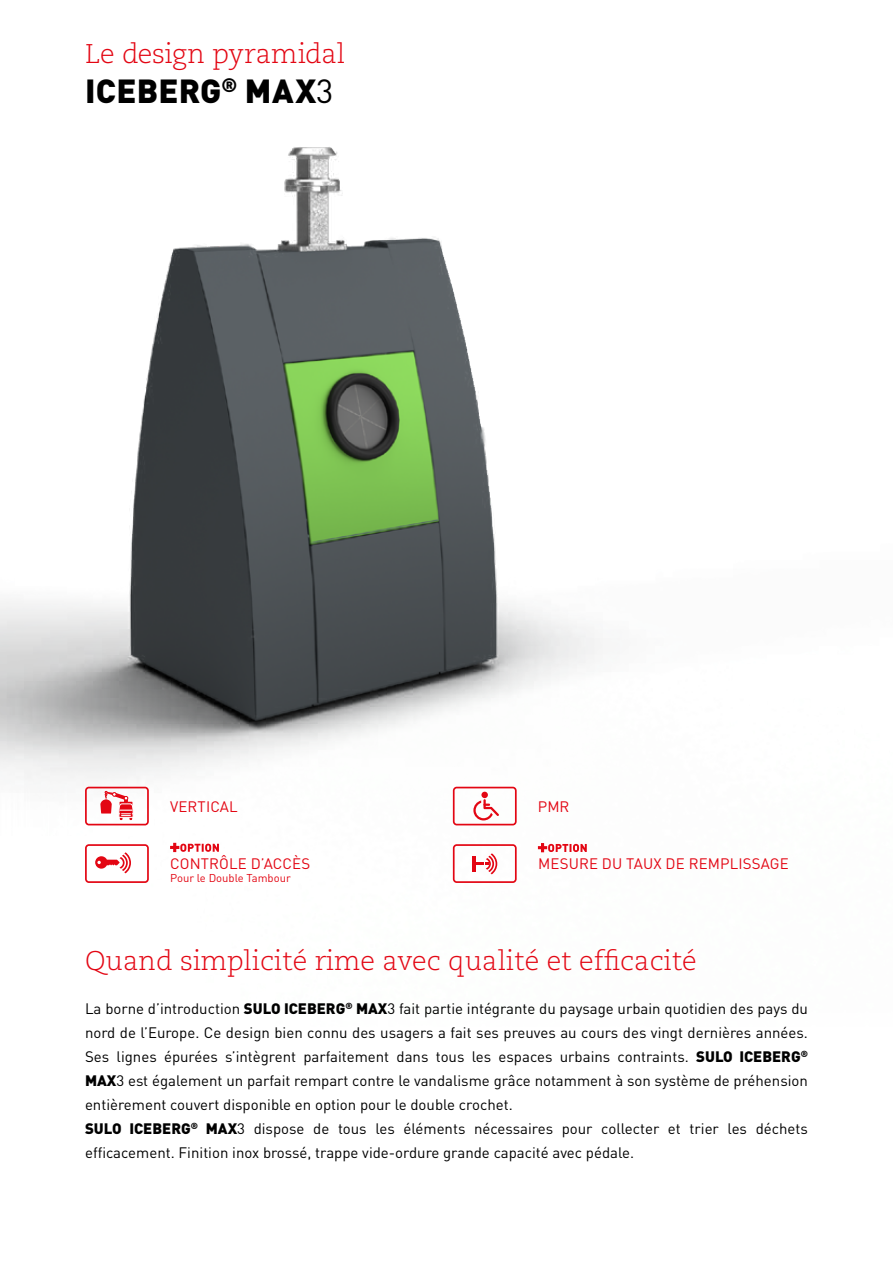
<style>
.page{position:relative;width:893px;height:1263px;background:#fff}
.page>*{position:absolute;margin:0;border:0;box-sizing:border-box;transform-origin:0 0}
.t1{font:900 33px "DIN Pro";letter-spacing:.01em;color:#000}
.t2{font:300 27px "Caecilia LT Pro 45";color:#e30613}
.t3{font:15px/24px "DIN Pro";color:#000}
.t4{font:15px "DIN Pro";letter-spacing:.01em;color:#e30613}
.t5{font:11.25px "DIN Pro";color:#e30613}
.s1{font-weight:400}
.s2{font-weight:900}
</style>
<div class="page">
<img style="left:0;top:147px;width:603px;height:733px">
<svg style="left:85px;top:844px;width:64px;height:39px"></svg>
<svg style="left:453px;top:844px;width:64px;height:39px"></svg>
<hr style="left:472px;top:856px;width:4px;height:16px;background:#e30613">
<svg style="left:453px;top:787px;width:64px;height:38px"></svg>
<svg style="left:85px;top:778px;width:64px;height:47px"></svg>
<svg style="left:170px;top:843px;width:49px;height:9px"></svg>
<svg style="left:538px;top:843px;width:49px;height:9px"></svg>
<h2 class="t2" style="left:85px;top:37px;width:262px">Le design pyramidal</h2>
<h1 class="t1" style="left:85px;top:69px;width:250px">ICEBERG<sup>®</sup> MAX<span class="s1">3</span></h1>
<p class="t4" style="left:170px;top:796px;width:69px">VERTICAL</p>
<p class="t4" style="left:538px;top:796px;width:33px">PMR</p>
<p class="t4" style="left:170px;top:853px;width:142px">CONTRÔLE D’ACCÈS</p>
<p class="t4" style="left:538px;top:854px;width:252px">MESURE DU TAUX DE REMPLISSAGE</p>
<p class="t5" style="left:170px;top:870px;width:122px">Pour le Double Tambour</p>
<h2 class="t2" style="left:85px;top:943px;width:613px">Quand simplicité rime avec qualité et efficacité</h2>
<p class="t3" style="left:85px;top:996px;width:724px">La borne d’introduction <span class="s2">SULO ICEBERG</span><sup>®</sup> <span class="s2">MAX</span>3 fait partie intégrante du paysage urbain quotidien des pays du nord de l’Europe. Ce design bien connu des usagers a fait ses preuves au cours des vingt dernières années.<br>Ses lignes épurées s’intègrent parfaitement dans tous les espaces urbains contraints. <span class="s2">SULO ICEBERG</span><sup>® </sup><span class="s2">MAX</span>3 est également un parfait rempart contre le vandalisme grâce notamment à son système de préhension entièrement couvert disponible en option pour le double crochet.<br><span class="s2">SULO ICEBERG</span><sup>®</sup> <span class="s2">MAX</span>3 dispose de tous les éléments nécessaires pour collecter et trier les déchets efficacement. Finition inox brossé, trappe vide-ordure grande capacité avec pédale.</p>
</div>
